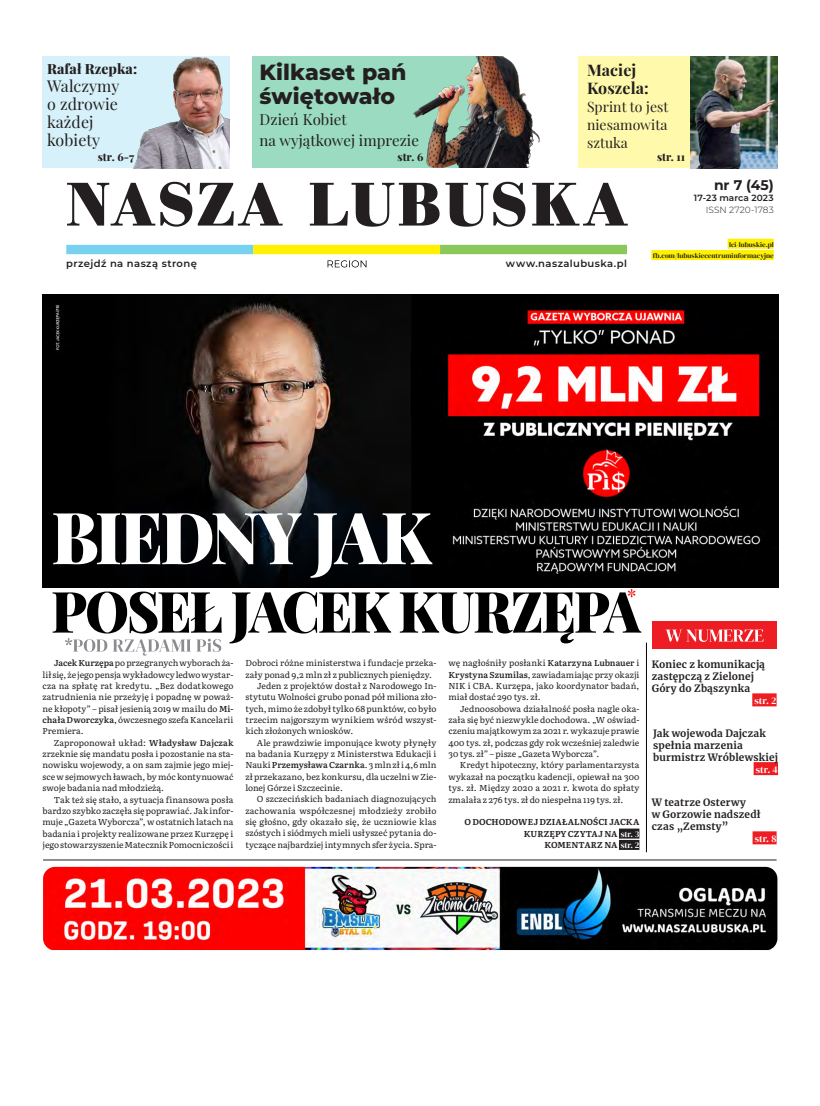
<style>
.page{position:relative;width:820px;height:1106px;background:#fff}
.page>*{position:absolute;margin:0;border:0;box-sizing:border-box;transform-origin:0 0}
.TYTUŁ_artykuł_52{font:900 72px "Playfair Display";letter-spacing:-.04em;color:#fff;scale:.93 1}
.TYTUŁ_artykuł_52-2{font:900 57px "Playfair Display";letter-spacing:-.04em;color:#000;scale:.93 1}
.ZAJAWKI_JEDYNKA_-_FO{font:800 22px "Montserrat";letter-spacing:.005em;color:#231f20}
.ZAJAWKI_JEDYNKA_-_FO-2{font:16px "Playfair Display";letter-spacing:.005em;color:#231f20}
.ZAJAWKI_JEDYNKA_-_FO-3{font:700 16px/18px "Playfair Display";letter-spacing:.005em;color:#231f20}
.ZAJAWKI_JEDYNKA_-_nr{font:15px "Playfair Display";letter-spacing:.005em;color:#231f20}
.ZAJAWKI_JEDYNKA_-_FO-4{font:14px/18px "Playfair Display";letter-spacing:.005em;color:#231f20;text-align:justify}
.ZAJAWKI_JEDYNKA_-_FO-5{font:800 14px "Playfair Display";letter-spacing:.005em;color:#231f20}
.t1{font:700 14px "Montserrat";color:#231f20}
.ZAJAWKI_JEDYNKA_-_nr-2{font:800 11px "Playfair Display";letter-spacing:.005em;color:#231f20}
.TYTUŁ_-_FONT_11{font:700 10px/12px "Merriweather";letter-spacing:.02em;color:#231f20}
.t2{font:600 10px "Montserrat";letter-spacing:.045em;color:#231f20}
.TYTUŁ_-_FONT_11-2{font:10px "DM Serif Display";letter-spacing:.005em;color:#fff}
.t3{font:600 9px "Montserrat";letter-spacing:.01em;color:#231f20}
.t4{font:300 9px "Montserrat";color:#231f20}
.TEKST_artykułu_posta{font:8.6px/11.3px "Literata";letter-spacing:.005em;color:#231f20;text-align:justify}
.TEKST_artykułu_posta-2{font:700 8.6px/11.3px "Literata";letter-spacing:.005em;color:#231f20;text-align:right}
.t5{font:7px/11.3px "DM Serif Display";letter-spacing:.005em;color:#231f20;text-align:right}
.s1{font-weight:600}
.s2{font-family:"DM Serif Display";font-weight:400;color:#fff}
</style>
<div class="page">
<svg style="left:67px;top:182px;width:560px;height:45px"></svg>
<div style="left:67px;top:245px;width:185px;height:9px;background:#78d1ee"></div>
<div style="left:253px;top:245px;width:186px;height:9px;background:#fff101"></div>
<div style="left:440px;top:245px;width:186px;height:9px;background:#8bc85c"></div>
<div style="left:43px;top:56px;width:187px;height:112px;background:#d6f1f9"></div>
<div style="left:252px;top:56px;width:251px;height:112px;background:#9adbc2"></div>
<div style="left:577px;top:56px;width:200px;height:112px;background:#fffaab"></div>
<div style="left:727px;top:239px;width:46px;height:10px;background:#fff101"></div>
<div style="left:651px;top:250px;width:122px;height:10px;background:#fff101"></div>
<svg style="left:327px;top:260px;width:39px;height:7px"></svg>
<img style="left:690px;top:56px;width:87px;height:112px">
<img style="left:413px;top:56px;width:127px;height:112px">
<img style="left:43px;top:866px;width:734px;height:84px">
<img style="left:133px;top:57px;width:97px;height:111px">
<hr style="left:43px;top:859px;width:733px;height:1px;background:#231f20">
<div style="left:618px;top:828px;width:21px;height:10px;background:#231f20"></div>
<div style="left:618px;top:840px;width:21px;height:10px;background:#231f20"></div>
<div style="left:652px;top:621px;width:124px;height:28px;background:#ee1d23"></div>
<svg style="left:665px;top:629px;width:98px;height:13px"></svg>
<div style="left:752px;top:693px;width:24px;height:13px;background:#ee1d23"></div>
<div style="left:753px;top:762px;width:24px;height:13px;background:#ee1d23"></div>
<img style="left:43px;top:294px;width:734px;height:293px">
<div style="left:752px;top:831px;width:24px;height:13px;background:#ee1d23"></div>
<svg style="left:627px;top:589px;width:8px;height:8px"></svg>
<hr style="left:645px;top:642px;width:1px;height:210px;background:#000">
<svg style="left:65px;top:638px;width:156px;height:17px"></svg>
<p class="ZAJAWKI_JEDYNKA_-_FO-5" style="left:47px;top:58px;width:91px">Rafał Rzepka:</p>
<p class="ZAJAWKI_JEDYNKA_-_FO-2" style="left:47px;top:74px;width:74px">Walczymy</p>
<p class="ZAJAWKI_JEDYNKA_-_FO-2" style="left:47px;top:92px;width:72px">o zdrowie</p>
<p class="ZAJAWKI_JEDYNKA_-_FO-2" style="left:47px;top:110px;width:48px">każdej</p>
<p class="ZAJAWKI_JEDYNKA_-_FO-2" style="left:47px;top:128px;width:55px">kobiety</p>
<p class="ZAJAWKI_JEDYNKA_-_FO" style="left:259px;top:56px;width:148px">Kilkaset pań</p>
<p class="ZAJAWKI_JEDYNKA_-_FO" style="left:259px;top:80px;width:137px">świętowało</p>
<p class="ZAJAWKI_JEDYNKA_-_nr" style="left:259px;top:107px;width:89px">Dzień Kobiet</p>
<p class="ZAJAWKI_JEDYNKA_-_nr" style="left:259px;top:128px;width:161px">na wyjątkowej imprezie</p>
<p class="ZAJAWKI_JEDYNKA_-_nr-2" style="left:98px;top:149px;width:38px">str. 6-7</p>
<p class="ZAJAWKI_JEDYNKA_-_nr-2" style="left:397px;top:149px;width:27px">str. 6</p>
<p class="t2" style="left:66px;top:257px;width:132px">przejdź na naszą stronę</p>
<p class="ZAJAWKI_JEDYNKA_-_FO-3" style="left:586px;top:60px;width:63px">Maciej<br>Koszela:</p>
<p class="ZAJAWKI_JEDYNKA_-_FO-4" style="left:586px;top:97px;width:83px">Sprint to jest niesamowita sztuka</p>
<p class="ZAJAWKI_JEDYNKA_-_nr-2" style="left:656px;top:149px;width:30px">str. 11</p>
<h3 class="t1" style="left:713px;top:175px;width:61px">nr 7 (45)</h3>
<p class="t3" style="left:693px;top:192px;width:81px">17-23 marca 2023</p>
<p class="t4" style="left:705px;top:203px;width:69px">ISSN 2720-1783</p>
<p class="t2" style="left:505px;top:257px;width:122px">www.naszalubuska.pl</p>
<p class="t5" style="left:652px;top:239px;width:122px">lci-lubuskie.pl fb.com/lubuskiecentruminformacyjne</p>
<p class="TYTUŁ_artykuł_52" style="left:51px;top:480px;width:410px">BIEDNY JAK</p>
<p class="TYTUŁ_artykuł_52-2" style="left:51px;top:566px;width:635px">POSEŁ JACEK KURZĘPA</p>
<p class="TEKST_artykułu_posta" style="left:43px;top:657px;width:192px;text-indent:11px"><span class="s1">Jacek Kurzępa</span> po przegranych wyborach ża&shy;lił się, że jego pensja wykładowcy ledwo wystar&shy;cza na spłatę rat kredytu. „Bez dodatkowego zatrudnienia nie przeżyję i popadnę w poważ&shy;ne kłopoty” – pisał jesienią 2019 w mailu do <span class="s1">Mi&shy;chała Dworczyka</span>, ówczesnego szefa Kancelarii Premiera.</p>
<p class="TEKST_artykułu_posta" style="left:43px;top:736px;width:192px;text-indent:11px">Zaproponował układ: <span class="s1">Władysław Dajczak </span>zrzeknie się mandatu posła i pozostanie na sta&shy;nowisku wojewody, a on sam zajmie jego miej&shy;sce w sejmowych ławach, by móc kontynuować swoje badania nad młodzieżą.</p>
<p class="TEKST_artykułu_posta" style="left:43px;top:793px;width:192px;text-indent:11px">Tak też się stało, a sytuacja finansowa posła bardzo szybko zaczęła się poprawiać. Jak infor&shy;muje „Gazeta Wyborcza”, w ostatnich latach na badania i projekty realizowane przez Kurzępę i jego stowarzyszenie Matecznik Pomocniczości i</p>
<p class="TEKST_artykułu_posta" style="left:245px;top:657px;width:192px">Dobroci różne ministerstwa i fundacje przeka&shy;zały ponad 9,2 mln zł z publicznych pieniędzy.</p>
<p class="TEKST_artykułu_posta" style="left:245px;top:679px;width:192px;text-indent:11px">Jeden z projektów dostał z Narodowego In&shy;stytutu Wolności grubo ponad pół miliona zło&shy;tych, mimo że zdobył tylko 68 punktów, co było trzecim najgorszym wynikiem wśród wszyst&shy;kich złożonych wniosków.</p>
<p class="TEKST_artykułu_posta" style="left:245px;top:736px;width:192px;text-indent:11px">Ale prawdziwie imponujące kwoty płynęły na badania Kurzępy z Ministerstwa Edukacji i Nauki <span class="s1">Przemysława Czarnka</span>. 3 mln zł i 4,6 mln zł przekazano, bez konkursu, dla uczelni w Zie&shy;lonej Górze i Szczecinie.</p>
<p class="TEKST_artykułu_posta" style="left:245px;top:793px;width:192px;text-indent:11px">O szczecińskich badaniach diagnozujących zachowania współczesnej młodzieży zrobiło się głośno, gdy okazało się, że uczniowie klas szóstych i siódmych mieli usłyszeć pytania do&shy;tyczące najbardziej intymnych sfer życia. Spra-</p>
<p class="TEKST_artykułu_posta" style="left:448px;top:657px;width:192px">wę nagłośniły posłanki <span class="s1">Katarzyna Lubnauer</span> i <span class="s1">Krystyna Szumilas</span>, zawiadamiając przy okazji NIK i CBA. Kurzępa, jako koordynator badań, miał dostać 290 tys. zł.</p>
<p class="TEKST_artykułu_posta" style="left:448px;top:702px;width:192px;text-indent:11px">Jednoosobowa działalność posła nagle oka&shy;zała się być niezwykle dochodowa. „W oświad&shy;czeniu majątkowym za 2021 r. wykazuje prawie 400 tys. zł, podczas gdy rok wcześniej zaledwie 30 tys. zł” – pisze „Gazeta Wyborcza”.</p>
<p class="TEKST_artykułu_posta" style="left:448px;top:759px;width:192px;text-indent:11px">Kredyt hipoteczny, który parlamentarzysta wykazał na początku kadencji, opiewał na 300 tys. zł. Między 2020 a 2021 r. kwota do spłaty zmalała z 276 tys. zł do niespełna 119 tys. zł.</p>
<p class="TEKST_artykułu_posta-2" style="left:464px;top:815px;width:176px">O DOCHODOWEJ DZIAŁALNOŚCI JACKA<br>KURZĘPY CZYTAJ NA <span class="s2">str. 3</span></p>
<p class="TEKST_artykułu_posta-2" style="left:544px;top:838px;width:96px">KOMENTARZ NA <span class="s2">str. 2</span></p>
<p class="TYTUŁ_-_FONT_11" style="left:651px;top:658px;width:115px">Koniec z komunikacją zastępczą z Zielonej<br>Góry do Zbąszynka</p>
<p class="TYTUŁ_-_FONT_11-2" style="left:754px;top:694px;width:24px">str. 2</p>
<p class="TYTUŁ_-_FONT_11" style="left:653px;top:726px;width:126px">Jak wojewoda Dajczak spełnia marzenia burmistrz Wróblewskiej</p>
<p class="TYTUŁ_-_FONT_11-2" style="left:755px;top:763px;width:24px">str. 4</p>
<p class="TYTUŁ_-_FONT_11" style="left:651px;top:796px;width:96px">W teatrze Osterwy</p>
<p class="TYTUŁ_-_FONT_11" style="left:651px;top:808px;width:110px">w Gorzowie nadszedł czas „Zemsty”</p>
<p class="TYTUŁ_-_FONT_11-2" style="left:754px;top:832px;width:23px">str. 8</p>
</div>
